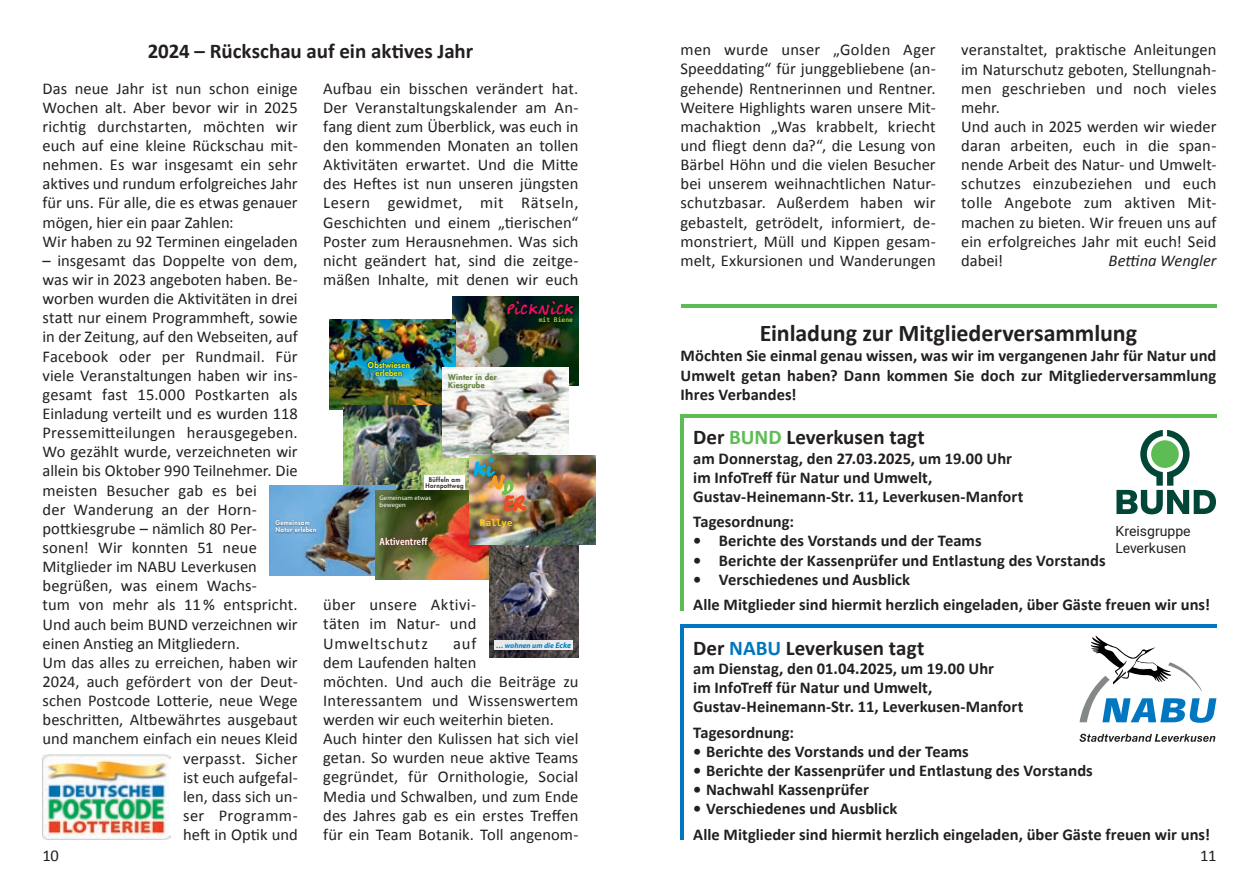
<style>
.page{position:relative;width:1259px;height:893px;background:#fff}
.page>*{position:absolute;margin:0;border:0;box-sizing:border-box;transform-origin:0 0}
.t1{font:700 24px "Calibri";letter-spacing:-.005em;color:#231f20}
.t2{font:700 21px "Calibri";letter-spacing:-.005em;color:#231f20}
.t3{font:16.5px/19.2px "Calibri";letter-spacing:.005em;color:#231f20}
.t4{font:700 16.5px/19.2px "Calibri";color:#231f20}
.t5{font:italic 16.5px "Calibri";letter-spacing:-.005em;color:#231f20}
.t6{font:14.7px "Berranger Hand ITC Std";letter-spacing:.04em;color:#ec1162}
.t7{font:14.1px/16.8px "Roboto";color:#231f20}
.t8{font:10.5px "D Myriad Cn Bd";color:#fff}
.t9{font:700 9px "Menlo";letter-spacing:-.005em;color:#fed503}
.t10{font:800 7.8px/7.8px "Futura LT";letter-spacing:.04em;color:#5d8032}
.t11{font:800 7.8px/7.8px "Futura LT";letter-spacing:.04em;color:#fff101;text-align:center}
.t12{font:italic 700 7.5px "Myriad Pro";color:#0081c7}
.t13{font:6.6px/6.9px "Myriad Pro";letter-spacing:.01em;color:#fff}
.t14{font:800 6.3px/6.9px "Futura LT";letter-spacing:.04em;color:#fff}
.t15{font:800 6.3px/6.3px "Futura LT";letter-spacing:.04em;color:#35302f;text-align:center}
.t16{font:700 6.3px "Menlo";color:#a6ce39}
.s1{font-size:8.1px}
.s2{color:#5ebc55}
.s3{color:#0077c0}
</style>
<div class="page">
<img style="left:452px;top:297px;width:126px;height:89px">
<div style="left:506px;top:299px;width:69px;height:25px;background:#231f20;opacity:.75"></div>
<hr style="left:680px;top:414px;width:536px;height:3px;background:#5ebc55">
<svg style="left:1116px;top:430px;width:100px;height:84px"></svg>
<hr style="left:680px;top:624px;width:536px;height:4px;background:#0077c0">
<svg style="left:1079px;top:636px;width:137px;height:87px"></svg>
<svg style="left:1079px;top:734px;width:136px;height:8px"></svg>
<hr style="left:680px;top:304px;width:536px;height:3px;background:#5ebc55">
<hr style="left:680px;top:414px;width:4px;height:196px;background:#5ebc55">
<hr style="left:680px;top:624px;width:4px;height:216px;background:#0077c0">
<img style="left:330px;top:320px;width:125px;height:89px">
<div style="left:366px;top:360px;width:45px;height:18px;background:#0077c0;opacity:.61"></div>
<div style="left:366px;top:360px;width:45px;height:17px;background:#231f20;opacity:.72"></div>
<img style="left:343px;top:405px;width:126px;height:85px">
<div style="left:424px;top:475px;width:41px;height:14px;background:#fff"></div>
<img style="left:270px;top:486px;width:125px;height:89px">
<div style="left:274px;top:519px;width:44px;height:15px;background:#231f20;opacity:.62"></div>
<img style="left:442px;top:368px;width:126px;height:89px">
<div style="left:448px;top:373px;width:50px;height:18px;background:#726754;opacity:.29"></div>
<img style="left:375px;top:490px;width:98px;height:89px">
<svg style="left:380px;top:537px;width:48px;height:8px"></svg>
<img style="left:469px;top:455px;width:126px;height:89px">
<img style="left:473px;top:457px;width:105px;height:200px">
<img style="left:43px;top:755px;width:127px;height:85px">
<p class="t2" style="left:148px;top:38px;width:327px">2024 – Rückschau auf ein aktives Jahr</p>
<p class="t3" style="left:323px;top:78px;width:257px;text-align:justify">Aufbau ein bisschen verändert hat.<br>Der Veranstaltungskalender am An&shy;fang dient zum Überblick, was euch in den kommenden Monaten an tollen Aktivitäten erwartet. Und die Mitte des Heftes ist nun unseren jüngsten Lesern gewidmet, mit Rätseln, Geschichten und einem „tierischen“ Poster zum Herausnehmen. Was sich nicht geändert hat, sind die zeitge&shy;mäßen Inhalte, mit denen wir euch</p>
<p class="t3" style="left:43px;top:78px;width:257px">Das neue Jahr ist nun schon einige Wochen alt. Aber bevor wir in 2025 richtig durchstarten, möchten wir euch auf eine kleine Rückschau mit&shy;nehmen. Es war insgesamt ein sehr aktives und rundum erfolgreiches Jahr für uns. Für alle, die es etwas genauer mögen, hier ein paar Zahlen:<br>Wir haben zu 92 Terminen eingeladen</p>
<p class="t3" style="left:43px;top:250px;width:257px">– insgesamt das Doppelte von dem,</p>
<p class="t3" style="left:43px;top:269px;width:257px">was wir in 2023 angeboten haben. Be-</p>
<p class="t3" style="left:43px;top:288px;width:257px">worben wurden die Aktivitäten in drei</p>
<p class="t3" style="left:43px;top:307px;width:257px">statt nur einem Programmheft, sowie</p>
<p class="t3" style="left:43px;top:327px;width:257px">in der Zeitung, auf den Webseiten, auf</p>
<p class="t3" style="left:43px;top:346px;width:257px">Facebook oder per Rundmail. Für</p>
<p class="t3" style="left:43px;top:365px;width:257px">viele Veranstaltungen haben wir ins-</p>
<p class="t3" style="left:43px;top:384px;width:257px">gesamt fast 15.000 Postkarten als</p>
<p class="t3" style="left:43px;top:403px;width:257px">Einladung verteilt und es wurden 118</p>
<p class="t3" style="left:43px;top:422px;width:257px">Pressemitteilungen herausgegeben.</p>
<p class="t3" style="left:43px;top:441px;width:257px">Wo gezählt wurde, verzeichneten wir</p>
<p class="t3" style="left:43px;top:460px;width:257px">allein bis Oktober 990 Teilnehmer. Die</p>
<p class="t3" style="left:43px;top:480px;width:216px">meisten Besucher gab es bei</p>
<p class="t3" style="left:43px;top:499px;width:216px">der Wanderung an der Horn-</p>
<p class="t3" style="left:43px;top:518px;width:216px">pottkiesgrube – nämlich 80 Per-</p>
<p class="t3" style="left:43px;top:537px;width:216px">sonen! Wir konnten 51 neue</p>
<p class="t3" style="left:43px;top:556px;width:216px">Mitglieder im NABU Leverkusen</p>
<p class="t3" style="left:43px;top:575px;width:216px">begrüßen, was einem Wachs-</p>
<p class="t3" style="left:43px;top:594px;width:257px">tum von mehr als 11 % entspricht.</p>
<p class="t3" style="left:43px;top:614px;width:257px">Und auch beim BUND verzeichnen wir</p>
<p class="t3" style="left:43px;top:633px;width:199px">einen Anstieg an Mitgliedern.</p>
<p class="t3" style="left:43px;top:652px;width:257px">Um das alles zu erreichen, haben wir</p>
<p class="t3" style="left:43px;top:671px;width:257px">2024, auch gefördert von der Deut-</p>
<p class="t3" style="left:43px;top:690px;width:257px">schen Postcode Lotterie, neue Wege</p>
<p class="t3" style="left:43px;top:709px;width:257px">beschritten, Altbewährtes ausgebaut</p>
<p class="t3" style="left:43px;top:728px;width:257px">und manchem einfach ein neues Kleid</p>
<p class="t3" style="left:183px;top:748px;width:116px">verpasst. Sicher</p>
<p class="t3" style="left:183px;top:767px;width:116px">ist euch aufgefal-</p>
<p class="t3" style="left:183px;top:786px;width:116px">len, dass sich un-</p>
<p class="t3" style="left:183px;top:805px;width:116px">ser Programm-</p>
<p class="t3" style="left:183px;top:824px;width:116px">heft in Optik und</p>
<p class="t6" style="left:507px;top:299px;width:69px">PiCKNiCK</p>
<p class="t16" style="left:539px;top:316px;width:36px">mit Biene</p>
<p class="t11" style="left:368px;top:361px;width:43px">Obstwiesen erleben</p>
<p class="t10" style="left:448px;top:373px;width:50px">Winter in der<br>Kiesgrube</p>
<p class="t15" style="left:426px;top:476px;width:40px">Büffeln am<br>Hornpottweg</p>
<p class="t13" style="left:379px;top:495px;width:53px">Gemeinsam etwas bewegen</p>
<p class="t9" style="left:480px;top:516px;width:34px">Rallye</p>
<p class="t14" style="left:276px;top:519px;width:42px">Gemeinsam<br>Natur erleben</p>
<p class="t8" style="left:379px;top:536px;width:49px">Aktiventreff</p>
<p class="t3" style="left:323px;top:594px;width:155px;text-align:justify">über unsere Aktivi&shy;täten im Natur- und Umweltschutz</p>
<p class="t3" style="left:323px;top:633px;width:257px;text-indent:130px">auf<br>dem Laufenden halten<br>möchten. Und auch die Beiträge zu<br>Interessantem und Wissenswertem werden wir euch weiterhin bieten.<br>Auch hinter den Kulissen hat sich viel getan. So wurden neue aktive Teams gegründet, für Ornithologie, Social<br>Media und Schwalben, und zum Ende des Jahres gab es ein erstes Treffen für ein Team Botanik. Toll angenom-</p>
<p class="t12" style="left:496px;top:640px;width:77px">… wohnen um die <span class="s1">Ecke</span></p>
<p class="t3" style="left:680px;top:39px;width:257px;text-align:justify">men wurde unser „Golden Ager Speeddating“ für junggebliebene (an&shy;gehende) Rentnerinnen und Rentner.<br>Weitere Highlights waren unsere Mit&shy;machaktion „Was krabbelt, kriecht und fliegt denn da?“, die Lesung von Bärbel Höhn und die vielen Besucher bei unserem weihnachtlichen Natur&shy;schutzbasar. Außerdem haben wir gebastelt, getrödelt, informiert, de&shy;monstriert, Müll und Kippen gesam&shy;melt, Exkursionen und Wanderungen</p>
<p class="t3" style="left:961px;top:40px;width:257px">veranstaltet, praktische Anleitungen im Naturschutz geboten, Stellungnah&shy;men geschrieben und noch vieles mehr.<br>Und auch in 2025 werden wir wieder daran arbeiten, euch in die span&shy;nende Arbeit des Natur- und Umwelt&shy;schutzes einzubeziehen und euch tolle Angebote zum aktiven Mit&shy;machen zu bieten. Wir freuen uns auf ein erfolgreiches Jahr mit euch! Seid dabei!</p>
<p class="t5" style="left:1108px;top:249px;width:109px">Bettina Wengler</p>
<h1 class="t1" style="left:759px;top:318px;width:379px">Einladung zur Mitgliederversammlung</h1>
<p class="t4" style="left:680px;top:346px;width:537px;text-align:justify">Möchten Sie einmal genau wissen, was wir im vergangenen Jahr für Natur und Umwelt getan haben? Dann kommen Sie doch zur Mitgliederversammlung Ihres Verbandes!</p>
<p class="t2" style="left:693px;top:424px;width:233px">Der <span class="s2">BUND</span> Leverkusen tagt</p>
<p class="t4" style="left:693px;top:448px;width:332px">am Donnerstag, den 27.03.2025, um 19.00 Uhr im InfoTreff für Natur und Umwelt,<br>Gustav-Heinemann-Str. 11, Leverkusen-Manfort</p>
<p class="t4" style="left:693px;top:511px;width:102px">Tagesordnung:</p>
<p class="t4" style="left:693px;top:531px;width:290px">• Berichte des Vorstands und der Teams</p>
<p class="t4" style="left:693px;top:550px;width:414px">• Berichte der Kassenprüfer und Entlastung des Vorstands</p>
<p class="t4" style="left:693px;top:566px;width:518px;line-height:25.5px">• Verschiedenes und Ausblick<br>Alle Mitglieder sind hiermit herzlich eingeladen, über Gäste freuen wir uns!</p>
<p class="t7" style="left:1115px;top:522px;width:77px">Kreisgruppe<br>Leverkusen</p>
<p class="t2" style="left:693px;top:635px;width:232px">Der <span class="s3">NABU</span> Leverkusen tagt</p>
<p class="t4" style="left:693px;top:658px;width:332px">am Dienstag, den 01.04.2025, um 19.00 Uhr<br>im InfoTreff für Natur und Umwelt,<br>Gustav-Heinemann-Str. 11, Leverkusen-Manfort</p>
<p class="t4" style="left:693px;top:722px;width:102px">Tagesordnung:</p>
<p class="t4" style="left:693px;top:741px;width:277px">• Berichte des Vorstands und der Teams</p>
<p class="t4" style="left:693px;top:760px;width:401px">• Berichte der Kassenprüfer und Entlastung des Vorstands</p>
<p class="t4" style="left:693px;top:779px;width:177px">• Nachwahl Kassenprüfer</p>
<p class="t4" style="left:693px;top:795px;width:518px;line-height:25.5px">• Verschiedenes und Ausblick<br>Alle Mitglieder sind hiermit herzlich eingeladen, über Gäste freuen wir uns!</p>
<p class="t3" style="left:43px;top:845px;width:18px">10</p>
<p class="t3" style="left:1200px;top:845px;width:18px">11</p>
</div>
